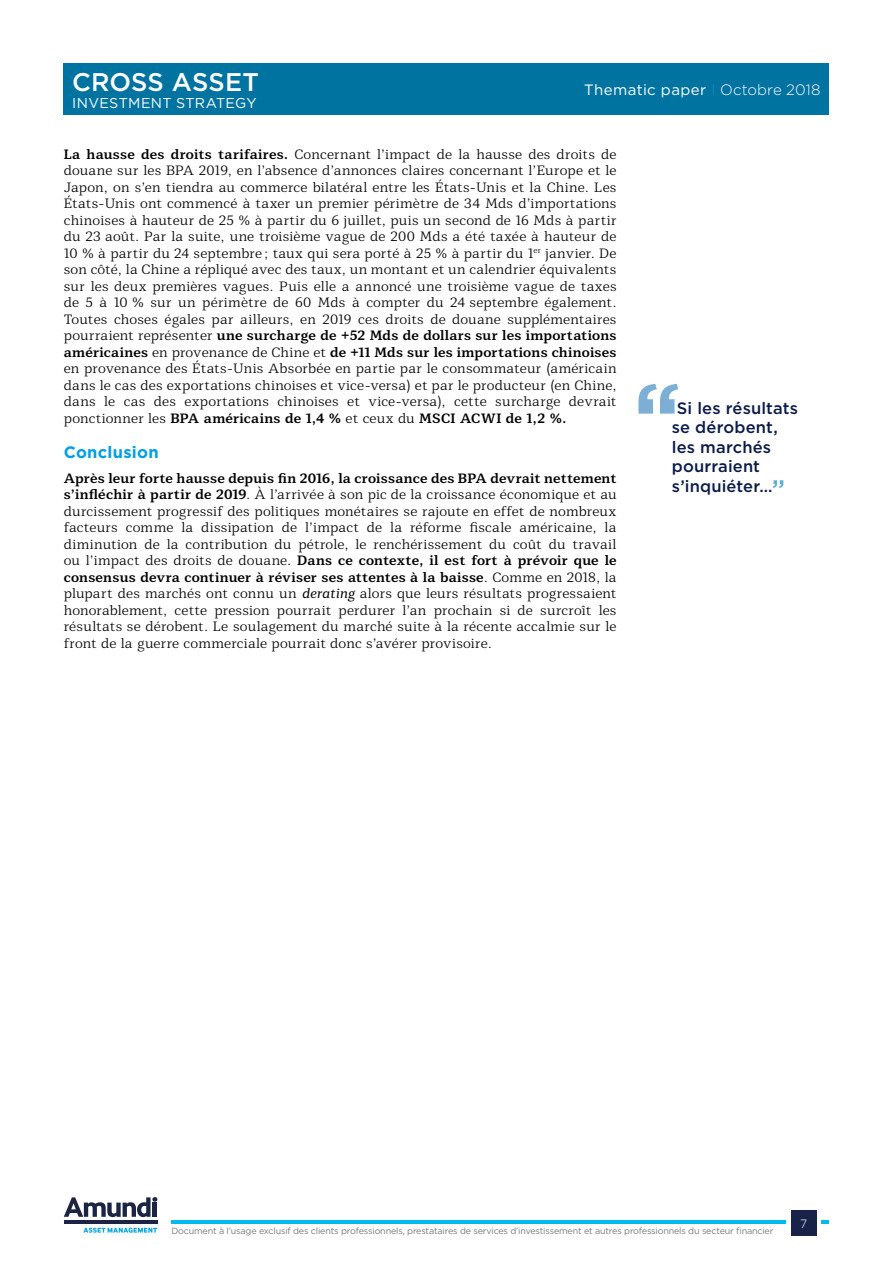
<style>
.page{position:relative;width:893px;height:1263px;background:#fff}
.page>*{position:absolute;margin:0;border:0;box-sizing:border-box;transform-origin:0 0}
.t1{font:500 25.5px "Gotham";letter-spacing:.005em;color:#fff}
.t2{font:500 16.5px/19.5px "Gotham";letter-spacing:.01em;color:#0c1c49}
.t3{font:700 16.5px "Gotham";letter-spacing:.02em;color:#009fe3}
.t4{font:15px "Gotham";letter-spacing:.03em;color:#fff}
.t5{font:14.25px "Gotham";letter-spacing:.02em;color:#fff}
.t6{font:300 13.5px/16.5px "Mediator Serif";letter-spacing:.01em;color:#000;text-align:justify}
.t7{font:300 12px "Gotham";color:#fff}
.t8{font:9px "Gotham";letter-spacing:-.02em;color:#777a7b}
.s1{font-weight:200;color:#009fe3}
.s2{font-weight:300}
.s3{font-weight:700}
.s4{font-weight:400;font-style:italic}
</style>
<div class="page">
<hr style="left:171px;top:1220px;width:658px;height:4px;background:#00baed">
<div style="left:787px;top:1206px;width:34px;height:34px;background:#fff"></div>
<div style="left:791px;top:1210px;width:25px;height:25px;background:#192249"></div>
<svg style="left:64px;top:1197px;width:93px;height:20px"></svg>
<hr style="left:153px;top:1202px;width:4px;height:15px;background:#1c2445">
<hr style="left:64px;top:1220px;width:93px;height:4px;background:#1c2445">
<svg style="left:83px;top:1227px;width:74px;height:6px"></svg>
<div style="left:64px;top:64px;width:765px;height:51px;background:#0073a1"></div>
<svg style="left:773px;top:480px;width:10px;height:8px"></svg>
<svg style="left:638px;top:384px;width:40px;height:30px"></svg>
<h1 class="t1" style="left:72px;top:66px;width:188px">CROSS ASSET</h1>
<p class="t5" style="left:72px;top:94px;width:186px">INVESTMENT STRATEGY</p>
<p class="t4" style="left:584px;top:80px;width:238px">Thematic paper <span class="s1">I</span> <span class="s2">Octobre 2018</span></p>
<p class="t6" style="left:64px;top:146px;width:554px"><span class="s3">La hausse des droits tarifaires.</span> Concernant l’impact de la hausse des droits de douane sur les BPA 2019, en l’absence d’annonces claires concernant l’Europe et le Japon, on s’en tiendra au commerce bilatéral entre les États-Unis et la Chine. Les États-Unis ont commencé à taxer un premier périmètre de 34 Mds d’importations chinoises à hauteur de 25 % à partir du 6 juillet, puis un second de 16 Mds à partir du 23 août. Par la suite, une troisième vague de 200 Mds a été taxée à hauteur de 10 % à partir du 24 septembre ; taux qui sera porté à 25 % à partir du 1<sup>er</sup> janvier. De son côté, la Chine a répliqué avec des taux, un montant et un calendrier équivalents sur les deux premières vagues. Puis elle a annoncé une troisième vague de taxes de 5 à 10 % sur un périmètre de 60 Mds à compter du 24 septembre également.<br>Toutes choses égales par ailleurs, en 2019 ces droits de douane supplémentaires pourraient représenter <span class="s3">une surcharge de +52 Mds de dollars sur les importations américaines</span> en provenance de Chine et <span class="s3">de +11 Mds sur les importations chinoises </span>en provenance des États-Unis Absorbée en partie par le consommateur (américain dans le cas des exportations chinoises et vice-versa) et par le producteur (en Chine, dans le cas des exportations chinoises et vice-versa), cette surcharge devrait ponctionner les <span class="s3">BPA américains de 1,4 %</span> et ceux du <span class="s3">MSCI ACWI de 1,2 %.</span></p>
<p class="t3" style="left:64px;top:441px;width:96px">Conclusion</p>
<p class="t6" style="left:64px;top:470px;width:554px"><span class="s3">Après leur forte hausse depuis fin 2016, la croissance des BPA devrait nettement s’infléchir à partir de 2019</span>. À l’arrivée à son pic de la croissance économique et au durcissement progressif des politiques monétaires se rajoute en effet de nombreux facteurs comme la dissipation de l’impact de la réforme fiscale américaine, la diminution de la contribution du pétrole, le renchérissement du coût du travail ou l’impact des droits de douane. <span class="s3">Dans ce contexte, il est fort à prévoir que le consensus devra continuer à réviser ses attentes à la baisse</span>. Comme en 2018, la plupart des marchés ont connu un <span class="s4">derating</span> alors que leurs résultats progressaient honorablement, cette pression pourrait perdurer l’an prochain si de surcroît les résultats se dérobent. Le soulagement du marché suite à la récente accalmie sur le front de la guerre commerciale pourrait donc s’avérer provisoire.</p>
<p class="t2" style="left:672px;top:398px;width:128px;text-indent:5px">Si les résultats se dérobent, les marchés pourraient s’inquiéter…</p>
<p class="t8" style="left:171px;top:1225px;width:603px">Document à l’usage exclusif des clients professionnels, prestataires de services d’investissement et autres professionnels du secteur financier</p>
<p class="t7" style="left:800px;top:1216px;width:9px">7</p>
</div>
